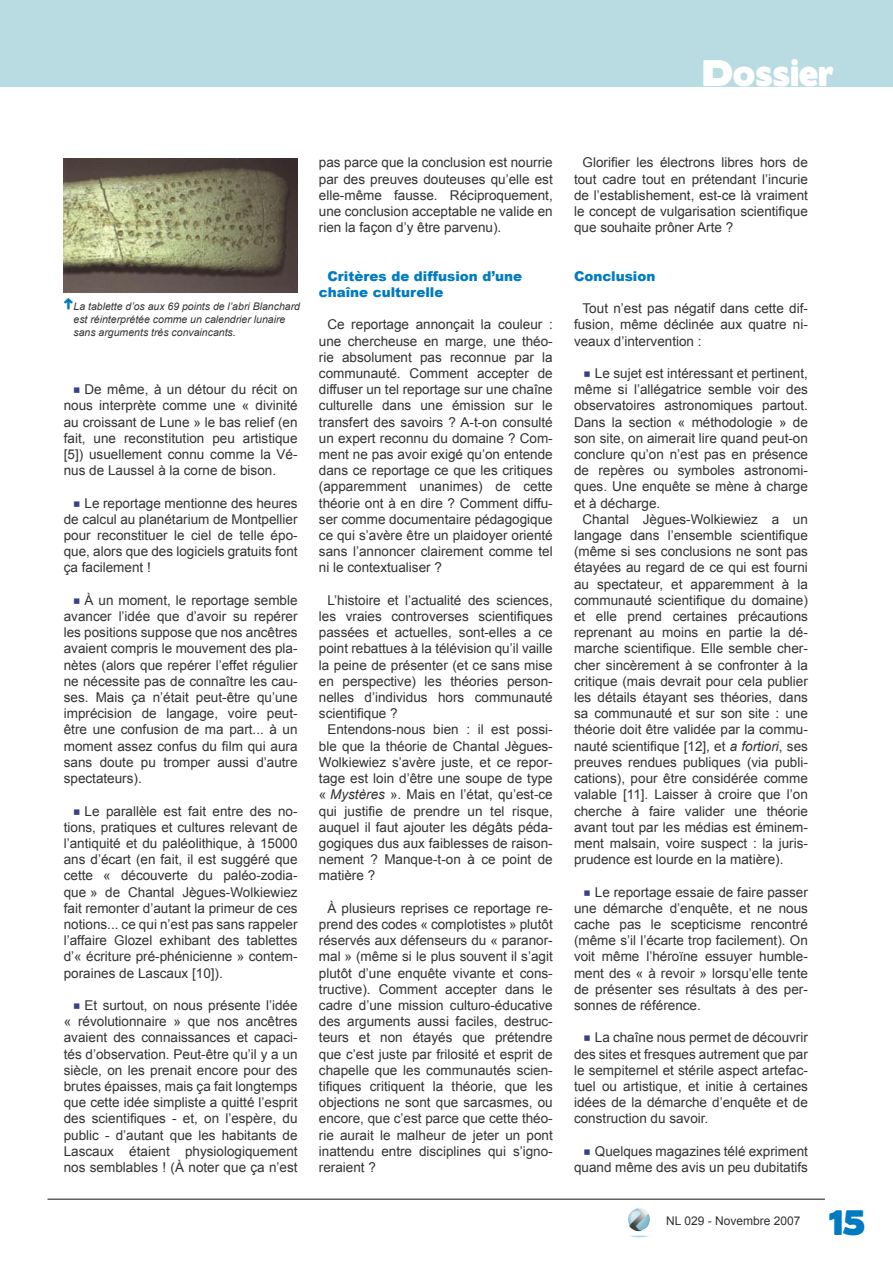
<style>
.page{position:relative;width:893px;height:1263px;background:#fff}
.page>*{position:absolute;margin:0;border:0;box-sizing:border-box;transform-origin:0 0}
.t1{font:33px "Boris Black Bloxx";color:#fff}
.t2{font:31.5px "Boris Black Bloxx";color:#007bc2}
.t3{font:13.5px/16.2px "Arial";color:#323235;text-align:justify}
.t4{font:900 13.5px/16.2px "Arial";color:#007bc2}
.t5{font:12px "Arial";color:#323235}
.t6{font:italic 10.5px/12.6px "Arial";color:#323235}
.s1{color:#374189}
.s2{font-style:italic}
</style>
<div class="page">
<div style="left:0;top:0;width:893px;height:86px;background:#b9dce2"></div>
<img style="left:628px;top:1208px;width:22px;height:29px">
<hr style="left:48px;top:1199px;width:777px;height:1px;background:#59585c">
<img style="left:64px;top:158px;width:234px;height:135px">
<h1 class="t1" style="left:703px;top:49px;width:133px">Dossier</h1>
<p class="t6" style="left:74px;top:301px;width:228px">La tablette d’os aux 69 points de l’abri Blanchard est réinterprétée comme un calendrier lunaire sans arguments très convaincants.</p>
<p class="t3" style="left:64px;top:382px;width:235px;text-indent:9px"><span class="s1">✓✔</span> De même, à un détour du récit on nous interprète comme une « divinité au croissant de Lune » le bas relief (en fait, une reconstitution peu artistique [5]) usuellement connu comme la Vé&shy;nus de Laussel à la corne de bison.</p>
<p class="t3" style="left:64px;top:495px;width:235px;text-indent:9px"><span class="s1">✓✔</span> Le reportage mentionne des heures de calcul au planétarium de Montpellier pour reconstituer le ciel de telle épo&shy;que, alors que des logiciels gratuits font ça facilement !</p>
<p class="t3" style="left:64px;top:592px;width:235px;text-indent:9px"><span class="s1">✓✔</span> À un moment, le reportage semble avancer l’idée que d’avoir su repérer les positions suppose que nos ancêtres avaient compris le mouvement des pla&shy;nètes (alors que repérer l’effet régulier ne nécessite pas de connaître les cau&shy;ses. Mais ça n’était peut-être qu’une imprécision de langage, voire peut&shy;être une confusion de ma part... à un moment assez confus du film qui aura sans doute pu tromper aussi d’autre spectateurs).</p>
<p class="t3" style="left:64px;top:803px;width:235px;text-indent:9px"><span class="s1">✓✔</span> Le parallèle est fait entre des no&shy;tions, pratiques et cultures relevant de l’antiquité et du paléolithique, à 15000 ans d’écart (en fait, il est suggéré que cette « découverte du paléo-zodia&shy;que » de Chantal Jègues-Wolkiewiez fait remonter d’autant la primeur de ces notions... ce qui n’est pas sans rappeler l’affaire Glozel exhibant des tablettes d’« écriture pré-phénicienne » contem&shy;poraines de Lascaux [10]).</p>
<p class="t3" style="left:64px;top:997px;width:235px;text-indent:9px"><span class="s1">✓✔</span> Et surtout, on nous présente l’idée « révolutionnaire » que nos ancêtres avaient des connaissances et capaci&shy;tés d’observation. Peut-être qu’il y a un siècle, on les prenait encore pour des brutes épaisses, mais ça fait longtemps que cette idée simpliste a quitté l’esprit des scientifiques - et, on l’espère, du public - d’autant que les habitants de Lascaux étaient physiologiquement nos semblables ! (À noter que ça n’est</p>
<p class="t3" style="left:319px;top:155px;width:235px">pas parce que la conclusion est nourrie par des preuves douteuses qu’elle est elle-même fausse. Réciproquement, une conclusion acceptable ne valide en rien la façon d’y être parvenu).</p>
<p class="t4" style="left:319px;top:267px;width:205px;text-indent:9px">Critères de diffusion d’une chaîne culturelle</p>
<p class="t3" style="left:319px;top:317px;width:235px;text-indent:9px">Ce reportage annonçait la couleur : une chercheuse en marge, une théo&shy;rie absolument pas reconnue par la communauté. Comment accepter de diffuser un tel reportage sur une chaîne culturelle dans une émission sur le transfert des savoirs ? A-t-on consulté un expert reconnu du domaine ? Com&shy;ment ne pas avoir exigé qu’on entende dans ce reportage ce que les critiques (apparemment unanimes) de cette théorie ont à en dire ? Comment diffu&shy;ser comme documentaire pédagogique ce qui s’avère être un plaidoyer orienté sans l’annoncer clairement comme tel ni le contextualiser ?</p>
<p class="t3" style="left:319px;top:592px;width:235px;text-indent:9px">L’histoire et l’actualité des sciences, les vraies controverses scientifiques passées et actuelles, sont-elles a ce point rebattues à la télévision qu’il vaille la peine de présenter (et ce sans mise en perspective) les théories person&shy;nelles d’individus hors communauté scientifique ?</p>
<p class="t3" style="left:319px;top:722px;width:235px;text-indent:9px">Entendons-nous bien : il est possi&shy;ble que la théorie de Chantal Jègues-Wolkiewiez s’avère juste, et ce repor&shy;tage est loin d’être une soupe de type « <span class="s2">Mystères</span> ». Mais en l’état, qu’est-ce qui justifie de prendre un tel risque, auquel il faut ajouter les dégâts péda&shy;gogiques dus aux faiblesses de raison&shy;nement ? Manque-t-on à ce point de matière ?</p>
<p class="t3" style="left:319px;top:900px;width:235px;text-indent:9px">À plusieurs reprises ce reportage re&shy;prend des codes « complotistes » plutôt réservés aux défenseurs du « paranor&shy;mal » (même si le plus souvent il s’agit plutôt d’une enquête vivante et cons&shy;tructive). Comment accepter dans le cadre d’une mission culturo-éducative des arguments aussi faciles, destruc&shy;teurs et non étayés que prétendre que c’est juste par frilosité et esprit de chapelle que les communautés scien&shy;tifiques critiquent la théorie, que les objections ne sont que sarcasmes, ou encore, que c’est parce que cette théo&shy;rie aurait le malheur de jeter un pont inattendu entre disciplines qui s’igno&shy;reraient ?</p>
<p class="t3" style="left:574px;top:155px;width:235px;text-indent:9px">Glorifier les électrons libres hors de tout cadre tout en prétendant l’incurie de l’establishement, est-ce là vraiment le concept de vulgarisation scientifique que souhaite prôner Arte ?</p>
<p class="t4" style="left:574px;top:267px;width:83px">Conclusion</p>
<p class="t3" style="left:574px;top:301px;width:235px;text-indent:9px">Tout n’est pas négatif dans cette dif&shy;fusion, même déclinée aux quatre ni&shy;veaux d’intervention :</p>
<p class="t3" style="left:574px;top:365px;width:235px;text-indent:9px"><span class="s1">✓✔</span> Le sujet est intéressant et pertinent, même si l’allégatrice semble voir des observatoires astronomiques partout.<br>Dans la section « méthodologie » de son site, on aimerait lire quand peut-on conclure qu’on n’est pas en présence de repères ou symboles astronomi&shy;ques. Une enquête se mène à charge et à décharge.</p>
<p class="t3" style="left:574px;top:511px;width:235px;text-indent:9px">Chantal Jègues-Wolkiewiez a un langage dans l’ensemble scientifique (même si ses conclusions ne sont pas étayées au regard de ce qui est fourni au spectateur, et apparemment à la communauté scientifique du domaine) et elle prend certaines précautions reprenant au moins en partie la dé&shy;marche scientifique. Elle semble cher&shy;cher sincèrement à se confronter à la critique (mais devrait pour cela publier les détails étayant ses théories, dans sa communauté et sur son site : une théorie doit être validée par la commu&shy;nauté scientifique [12], et <span class="s2">a fortiori</span>, ses preuves rendues publiques (via publi&shy;cations), pour être considérée comme valable [11]. Laisser à croire que l’on cherche à faire valider une théorie avant tout par les médias est éminem&shy;ment malsain, voire suspect : la juris&shy;prudence est lourde en la matière).</p>
<p class="t3" style="left:574px;top:884px;width:235px;text-indent:9px"><span class="s1">✓✔</span> Le reportage essaie de faire passer une démarche d’enquête, et ne nous cache pas le scepticisme rencontré (même s’il l’écarte trop facilement). On voit même l’héroïne essuyer humble&shy;ment des « à revoir » lorsqu’elle tente de présenter ses résultats à des per&shy;sonnes de référence.</p>
<p class="t3" style="left:574px;top:1030px;width:235px;text-indent:9px"><span class="s1">✓✔</span> La chaîne nous permet de découvrir des sites et fresques autrement que par le sempiternel et stérile aspect artefac&shy;tuel ou artistique, et initie à certaines idées de la démarche d’enquête et de construction du savoir.</p>
<p class="t3" style="left:574px;top:1143px;width:235px;text-align:right"><span class="s1">✓✔</span> Quelques magazines télé expriment quand même des avis un peu dubitatifs</p>
<p class="t5" style="left:666px;top:1213px;width:136px">NL 029 - Novembre 2007</p>
<h2 class="t2" style="left:829px;top:1199px;width:38px">15</h2>
</div>
